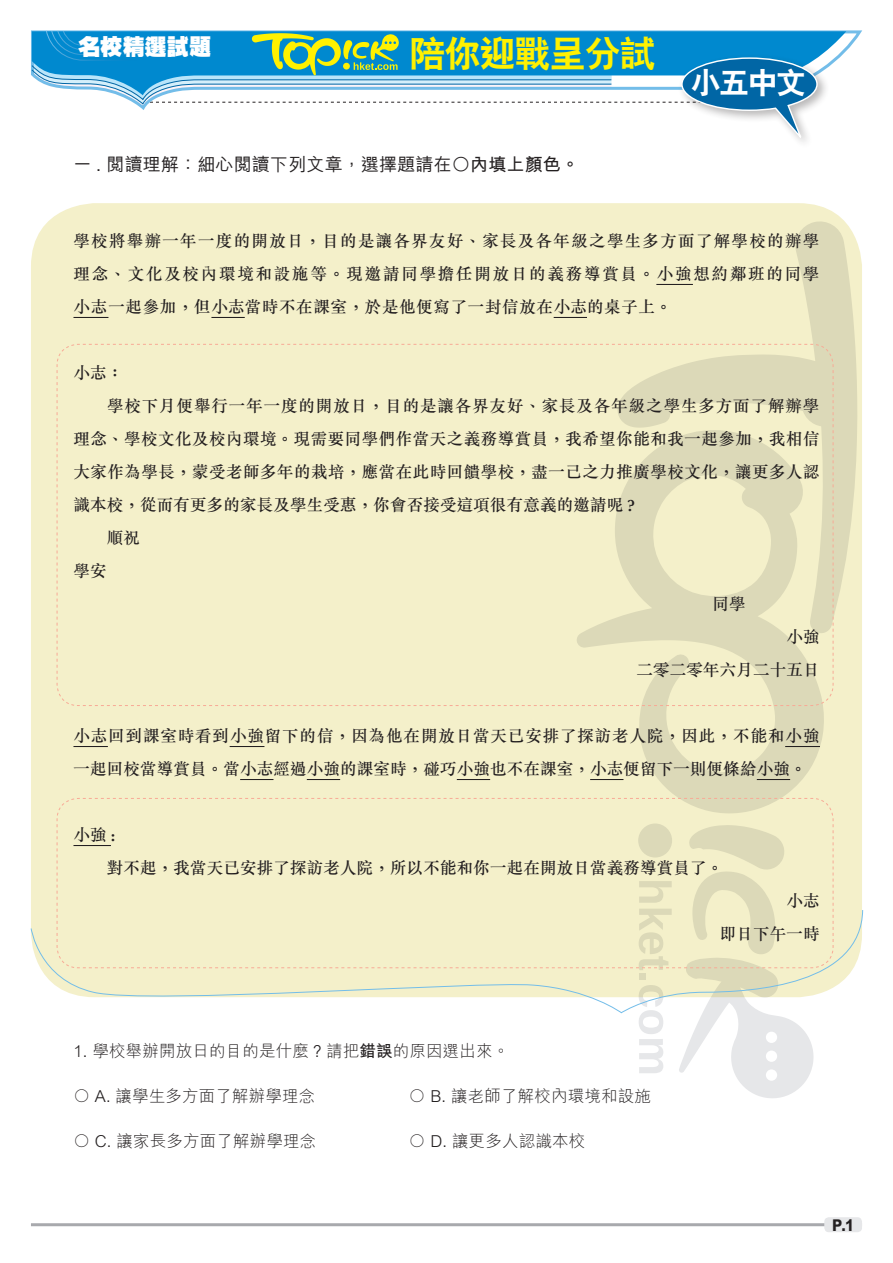
<style>
.page{position:relative;width:893px;height:1263px;background:#fff}
.page>*{position:absolute;margin:0;border:0;box-sizing:border-box;transform-origin:0 0}
.小題eq{font:36px "C Hei 2 Xbold HKSCS";letter-spacing:-.025em;color:#fff101}
.內文{font:30px "C Hei 2 Xbold HKSCS";color:#fff}
.小題{font:22.2px "C Hei Ultra Bold HKSCS";color:#fff}
.Ex_Questions{font:18px "M Hei Medium HKSCS";letter-spacing:.01em;color:#231f20}
.Ex_Text01{font:16.5px/33px "M Sung Medium HKSCS";letter-spacing:.01em;color:#231f20;text-align:justify}
.Ex_Text01-2{font:16.5px/33px "M Sung Medium HKSCS";letter-spacing:.03em;color:#231f20}
.Ex_Text01-3{font:16.5px "M Hei Light HKSCS";letter-spacing:.01em;color:#231f20}
.t1{font:16.2px "M Hei Xbold HKSCS";color:#231f20;scale:.9 1}
.s1{font-family:"M Hei Bold HKSCS"}
</style>
<div class="page">
<svg style="left:818px;top:31px;width:28px;height:36px"></svg>
<div style="left:678px;top:53px;width:151px;height:97px;background:#231f20;opacity:.32"></div>
<svg style="left:31px;top:30px;width:787px;height:115px"></svg>
<hr style="left:31px;top:1223px;width:831px;height:3px;background:#a8a9ad">
<div style="left:824px;top:1217px;width:38px;height:15px;background:#e6e7e9;border-radius:4px"></div>
<div style="left:31px;top:203px;width:831px;height:794px;background:#f4f0ca;border-radius:64px"></div>
<hr style="left:656px;top:284px;width:37px;height:1px;background:#231f20">
<hr style="left:73px;top:317px;width:35px;height:1px;background:#231f20">
<hr style="left:211px;top:317px;width:34px;height:1px;background:#231f20">
<hr style="left:554px;top:317px;width:33px;height:1px;background:#231f20">
<hr style="left:73px;top:746px;width:35px;height:1px;background:#231f20">
<hr style="left:230px;top:746px;width:34px;height:1px;background:#231f20">
<hr style="left:785px;top:746px;width:35px;height:1px;background:#231f20">
<hr style="left:240px;top:779px;width:33px;height:1px;background:#231f20">
<hr style="left:307px;top:779px;width:33px;height:1px;background:#231f20">
<hr style="left:457px;top:779px;width:33px;height:1px;background:#231f20">
<hr style="left:590px;top:779px;width:33px;height:1px;background:#231f20">
<hr style="left:757px;top:779px;width:33px;height:1px;background:#231f20">
<svg style="left:56px;top:344px;width:778px;height:362px"></svg>
<svg style="left:621px;top:1013px;width:193px;height:85px"></svg>
<svg style="left:56px;top:798px;width:778px;height:112px"></svg>
<svg style="left:31px;top:910px;width:832px;height:103px"></svg>
<p class="小題" style="left:78px;top:32px;width:135px">名校精選試題</p>
<p class="小題eq" style="left:409px;top:30px;width:248px">陪你迎戰呈分試</p>
<p class="Ex_Questions" style="left:73px;top:151px;width:507px">一 . 閱讀理解：細心閱讀下列文章，選擇題請在○<span class="s1">內填上顏色。</span></p>
<p class="內文" style="left:691px;top:63px;width:117px">小五中文</p>
<p class="Ex_Text01" style="left:73px;top:224px;width:747px">學校將舉辦一年一度的開放日，目的是讓各界友好、家長及各年級之學生多方面了解學校的辦學理念、文化及校內環境和設施等。現邀請同學擔任開放日的義務導賞員。小強想約鄰班的同學小志一起參加，但小志當時不在課室，於是他便寫了一封信放在小志的桌子上。</p>
<p class="Ex_Text01" style="left:73px;top:356px;width:51px">小志：</p>
<p class="Ex_Text01" style="left:73px;top:389px;width:747px;text-indent:34px">學校下月便舉行一年一度的開放日，目的是讓各界友好、家長及各年級之學生多方面了解辦學理念、學校文化及校內環境。現需要同學們作當天之義務導賞員，我希望你能和我一起參加，我相信大家作為學長，蒙受老師多年的栽培，應當在此時回饋學校，盡一己之力推廣學校文化，讓更多人認識本校，從而有更多的家長及學生受惠，你會否接受這項很有意義的邀請呢 ?</p>
<p class="Ex_Text01" style="left:107px;top:521px;width:35px">順祝</p>
<p class="Ex_Text01" style="left:73px;top:554px;width:35px">學安</p>
<p class="Ex_Text01" style="left:712px;top:587px;width:35px">同學</p>
<p class="Ex_Text01" style="left:786px;top:620px;width:35px">小強</p>
<p class="Ex_Text01" style="left:636px;top:653px;width:185px">二零二零年六月二十五日</p>
<p class="Ex_Text01-2" style="left:73px;top:719px;width:747px">小志回到課室時看到小強留下的信，因為他在開放日當天已安排了探訪老人院，因此，不能和小強一起回校當導賞員。當小志經過小強的課室時，碰巧小強也不在課室，小志便留下一則便條給小強。</p>
<p class="Ex_Text01" style="left:73px;top:818px;width:44px">小強 :</p>
<p class="Ex_Text01" style="left:107px;top:851px;width:618px">對不起，我當天已安排了探訪老人院，所以不能和你一起在開放日當義務導賞員了。</p>
<p class="Ex_Text01" style="left:786px;top:884px;width:35px">小志</p>
<p class="Ex_Text01" style="left:720px;top:917px;width:101px">即日下午一時</p>
<p class="Ex_Text01-3" style="left:73px;top:1039px;width:437px">1. 學校舉辦開放日的目的是什麼 ? 請把<span class="s1">錯誤</span>的原因選出來。</p>
<p class="Ex_Text01-3" style="left:73px;top:1084px;width:243px">○ A. 讓學生多方面了解辦學理念</p>
<p class="Ex_Text01-3" style="left:409px;top:1084px;width:243px">○ B. 讓老師了解校內環境和設施</p>
<p class="Ex_Text01-3" style="left:73px;top:1129px;width:244px">○ C. 讓家長多方面了解辦學理念</p>
<p class="Ex_Text01-3" style="left:409px;top:1129px;width:178px">○ D. 讓更多人認識本校</p>
<p class="t1" style="left:832px;top:1214px;width:26px">P.1</p>
</div>
